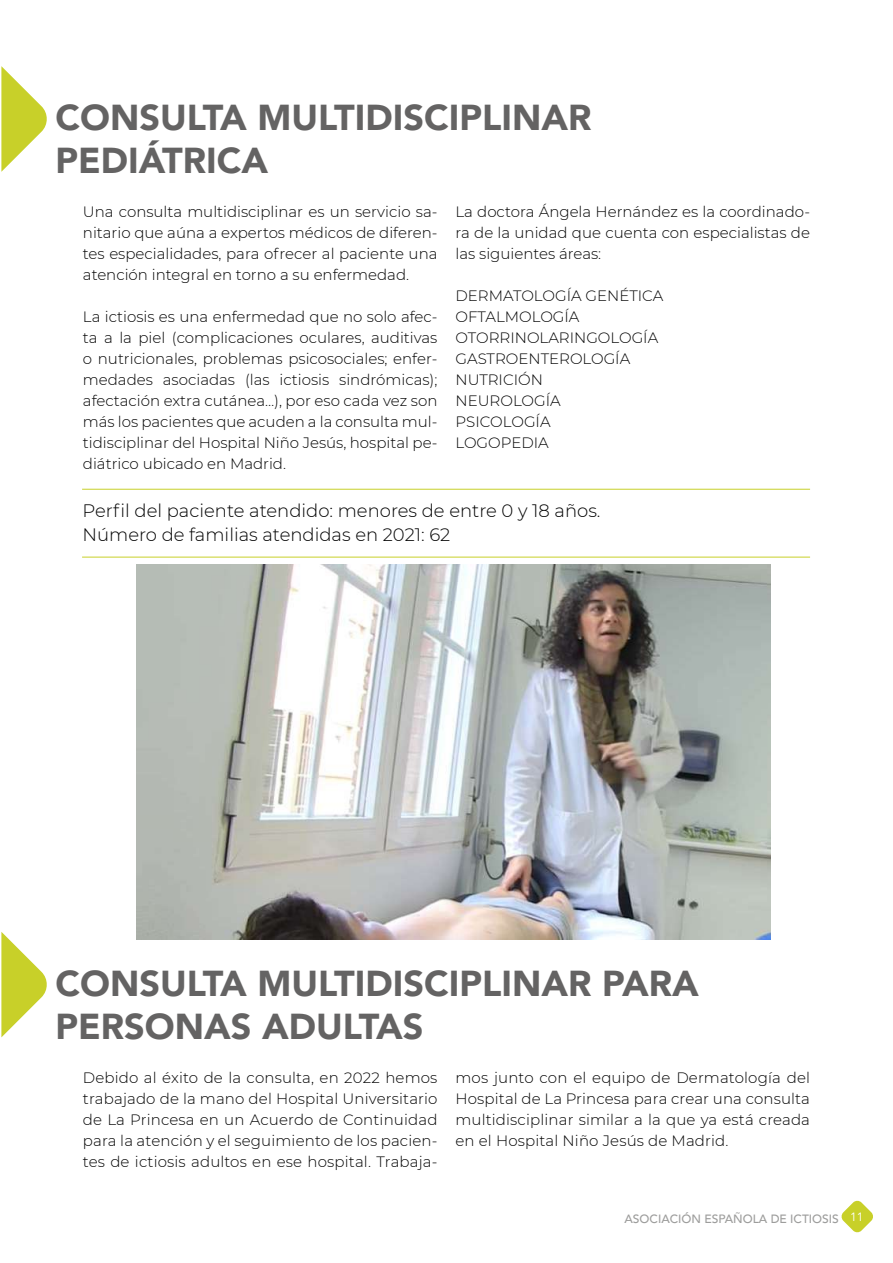
<style>
.page{position:relative;width:893px;height:1263px;background:#fff}
.page>*{position:absolute;margin:0;border:0;box-sizing:border-box;transform-origin:0 0}
.t1{font:900 36px/43.2px "Avenir";color:#646363}
.t2{font:300 18px/24px "Montserrat";color:#000}
.t3{font:300 15px/21px "Montserrat";color:#000;text-align:justify}
.t4{font:500 12px "Avenir";color:#9d9d9c}
</style>
<div class="page">
<svg style="left:841px;top:1200px;width:32px;height:33px"></svg>
<img style="left:136px;top:564px;width:635px;height:375px">
<svg style="left:1px;top:66px;width:46px;height:106px"></svg>
<svg style="left:1px;top:932px;width:46px;height:105px"></svg>
<hr style="left:82px;top:489px;width:728px;height:1px;background:#c8d029">
<hr style="left:82px;top:557px;width:728px;height:1px;background:#c8d029">
<h1 class="t1" style="left:55px;top:95px;width:537px">CONSULTA MULTIDISCIPLINAR<br>PEDIÁTRICA</h1>
<p class="t3" style="left:83px;top:201px;width:356px">Una consulta multidisciplinar es un servicio sa&shy;nitario que aúna a expertos médicos de diferen&shy;tes especialidades, para ofrecer al paciente una atención integral en torno a su enfermedad.</p>
<p class="t3" style="left:83px;top:306px;width:356px">La ictiosis es una enfermedad que no solo afec&shy;ta a la piel (complicaciones oculares, auditivas o nutricionales, problemas psicosociales; enfer&shy;medades asociadas (las ictiosis sindrómicas); afectación extra cutánea…), por eso cada vez son más los pacientes que acuden a la consulta mul&shy;tidisciplinar del Hospital Niño Jesús, hospital pe&shy;diátrico ubicado en Madrid.</p>
<p class="t3" style="left:455px;top:201px;width:356px">La doctora Ángela Hernández es la coordinado&shy;ra de la unidad que cuenta con especialistas de las siguientes áreas:</p>
<p class="t3" style="left:455px;top:285px;width:209px;text-align:left">DERMATOLOGÍA GENÉTICA<br>OFTALMOLOGÍA<br>OTORRINOLARINGOLOGÍA<br>GASTROENTEROLOGÍA<br>NUTRICIÓN<br>NEUROLOGÍA<br>PSICOLOGÍA<br>LOGOPEDIA</p>
<p class="t2" style="left:82px;top:498px;width:519px">Perfil del paciente atendido: menores de entre 0 y 18 años.<br>Número de familias atendidas en 2021: 62</p>
<h1 class="t1" style="left:55px;top:960px;width:645px">CONSULTA MULTIDISCIPLINAR PARA<br>PERSONAS ADULTAS</h1>
<p class="t3" style="left:83px;top:1066px;width:356px">Debido al éxito de la consulta, en 2022 hemos trabajado de la mano del Hospital Universitario de La Princesa en un Acuerdo de Continuidad para la atención y el seguimiento de los pacien&shy;tes de ictiosis adultos en ese hospital. Trabaja-</p>
<p class="t3" style="left:455px;top:1066px;width:356px">mos junto con el equipo de Dermatología del Hospital de La Princesa para crear una consulta multidisciplinar similar a la que ya está creada en el Hospital Niño Jesús de Madrid.</p>
<p class="t4" style="left:624px;top:1208px;width:241px">ASOCIACIÓN ESPAÑOLA DE ICTIOSIS <sup>11</sup></p>
</div>
